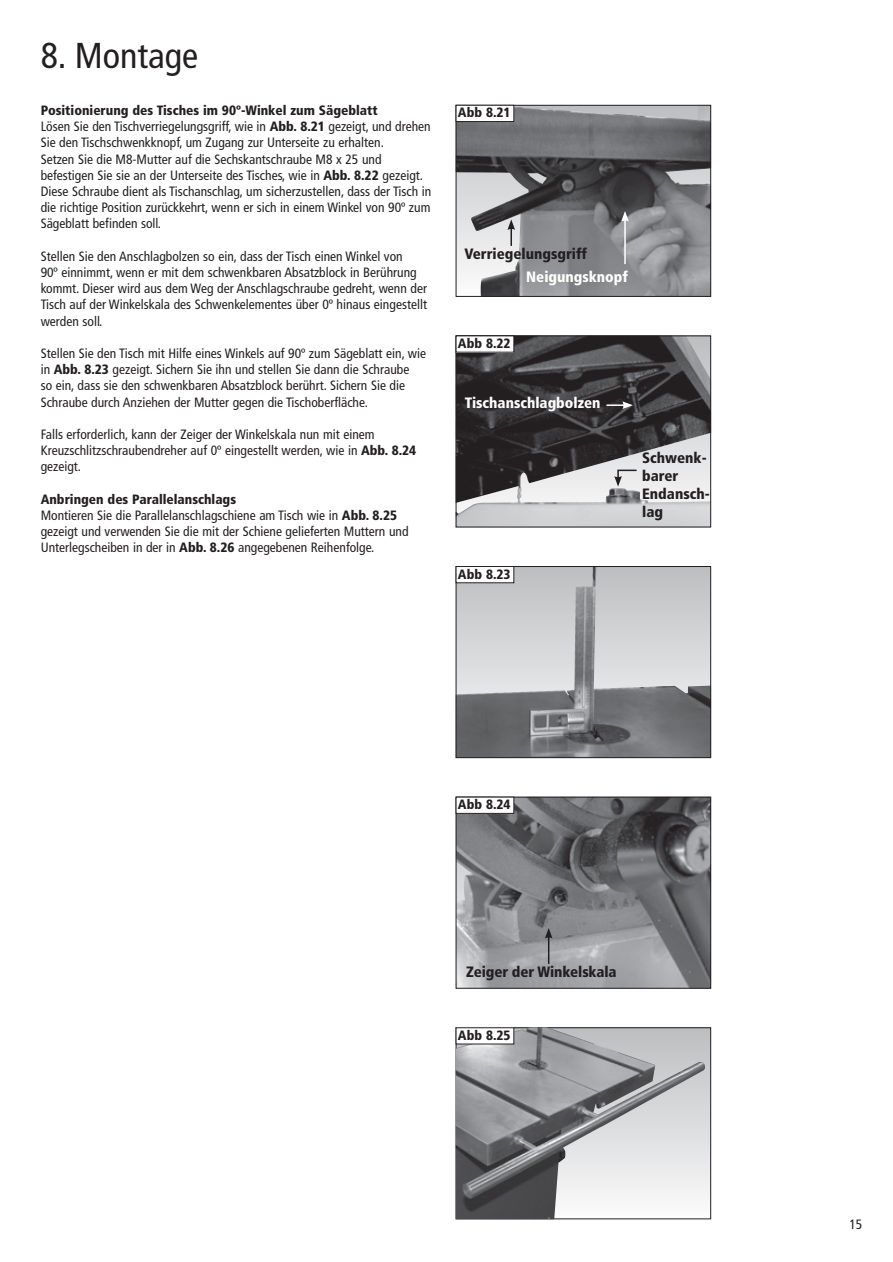
<style>
.page{position:relative;width:893px;height:1262px;background:#fff}
.page>*{position:absolute;margin:0;border:0;box-sizing:border-box;transform-origin:0 0}
.t1{font:condensed 36px "Frutiger LT Pro";color:#231f20}
.t2{font:900 condensed 15px/18px "Frutiger LT Pro";color:#231f20}
.t3{font:900 condensed 15px "Frutiger LT Pro";color:#fff}
.t4{font:condensed 13.5px/16.2px "Frutiger LT Pro";color:#231f20}
.t5{font:900 condensed 13.5px "Frutiger LT Pro";color:#231f20}
.s1{font-weight:900}
</style>
<div class="page">
<img style="left:457px;top:568px;width:251px;height:188px">
<div style="left:455px;top:566px;width:255px;height:192px;border:1px solid #231f20"></div>
<div style="left:456px;top:566px;width:57px;height:17px;background:#fff"></div>
<div style="left:455px;top:566px;width:59px;height:17px;border:1px solid #231f20"></div>
<img style="left:457px;top:799px;width:251px;height:188px">
<div style="left:455px;top:797px;width:255px;height:192px;border:1px solid #231f20"></div>
<div style="left:456px;top:797px;width:57px;height:16px;background:#fff"></div>
<div style="left:455px;top:797px;width:59px;height:17px;border:1px solid #231f20"></div>
<img style="left:457px;top:107px;width:251px;height:188px">
<div style="left:455px;top:105px;width:255px;height:192px;border:1px solid #231f20"></div>
<div style="left:456px;top:105px;width:57px;height:17px;background:#fff"></div>
<div style="left:455px;top:105px;width:59px;height:17px;border:1px solid #231f20"></div>
<img style="left:457px;top:337px;width:251px;height:188px">
<div style="left:455px;top:335px;width:255px;height:192px;border:1px solid #231f20"></div>
<div style="left:456px;top:336px;width:57px;height:16px;background:#fff"></div>
<div style="left:455px;top:335px;width:59px;height:18px;border:1px solid #231f20"></div>
<svg style="left:606px;top:401px;width:26px;height:8px"></svg>
<hr style="left:547px;top:936px;width:2px;height:28px;background:#231f20">
<svg style="left:544px;top:928px;width:8px;height:10px"></svg>
<svg style="left:614px;top:469px;width:23px;height:18px"></svg>
<hr style="left:624px;top:219px;width:1px;height:45px;background:#fff">
<svg style="left:621px;top:211px;width:7px;height:11px"></svg>
<svg style="left:507px;top:219px;width:8px;height:27px"></svg>
<img style="left:455px;top:1027px;width:250px;height:192px">
<div style="left:456px;top:1028px;width:57px;height:16px;background:#fff"></div>
<div style="left:455px;top:1027px;width:59px;height:17px;border:1px solid #231f20"></div>
<h1 class="t1" style="left:41px;top:35px;width:159px">8. Montage</h1>
<p class="t4" style="left:41px;top:102px;width:392px"><span class="s1">Positionierung des Tisches im 90º-Winkel zum Sägeblatt<br></span>Lösen Sie den Tischverriegelungsgriff, wie in <span class="s1">Abb. 8.21</span> gezeigt, und drehen Sie den Tischschwenkknopf, um Zugang zur Unterseite zu erhalten.<br>Setzen Sie die M8-Mutter auf die Sechskantschraube M8 x 25 und befestigen Sie sie an der Unterseite des Tisches, wie in <span class="s1">Abb. 8.22</span> gezeigt.<br>Diese Schraube dient als Tischanschlag, um sicherzustellen, dass der Tisch in die richtige Position zurückkehrt, wenn er sich in einem Winkel von 90º zum Sägeblatt befinden soll.</p>
<p class="t4" style="left:41px;top:248px;width:388px">Stellen Sie den Anschlagbolzen so ein, dass der Tisch einen Winkel von<br>90º einnimmt, wenn er mit dem schwenkbaren Absatzblock in Berührung kommt. Dieser wird aus dem Weg der Anschlagschraube gedreht, wenn der Tisch auf der Winkelskala des Schwenkelementes über 0º hinaus eingestellt werden soll.</p>
<p class="t4" style="left:41px;top:345px;width:387px">Stellen Sie den Tisch mit Hilfe eines Winkels auf 90º zum Sägeblatt ein, wie in <span class="s1">Abb. 8.23</span> gezeigt. Sichern Sie ihn und stellen Sie dann die Schraube<br>so ein, dass sie den schwenkbaren Absatzblock berührt. Sichern Sie die Schraube durch Anziehen der Mutter gegen die Tischoberfläche.</p>
<p class="t4" style="left:41px;top:426px;width:377px">Falls erforderlich, kann der Zeiger der Winkelskala nun mit einem<br>Kreuzschlitzschraubendreher auf 0º eingestellt werden, wie in <span class="s1">Abb. 8.24 </span>gezeigt.</p>
<p class="t4" style="left:41px;top:491px;width:369px"><span class="s1">Anbringen des Parallelanschlags<br></span>Montieren Sie die Parallelanschlagschiene am Tisch wie in <span class="s1">Abb. 8.25 </span>gezeigt und verwenden Sie die mit der Schiene gelieferten Muttern und Unterlegscheiben in der in <span class="s1">Abb. 8.26</span> angegebenen Reihenfolge.</p>
<p class="t5" style="left:457px;top:104px;width:54px">Abb 8.21</p>
<p class="t2" style="left:464px;top:245px;width:124px">Verriegelungsgriff</p>
<p class="t3" style="left:526px;top:268px;width:103px">Neigungsknopf</p>
<p class="t5" style="left:457px;top:335px;width:54px">Abb 8.22</p>
<p class="t3" style="left:464px;top:394px;width:137px">Tischanschlagbolzen</p>
<p class="t5" style="left:457px;top:566px;width:54px">Abb 8.23</p>
<p class="t2" style="left:641px;top:448px;width:69px">Schwenk&shy;barer<br>Endansch&shy;lag</p>
<p class="t5" style="left:457px;top:796px;width:54px">Abb 8.24</p>
<p class="t2" style="left:466px;top:963px;width:152px">Zeiger der Winkelskala</p>
<p class="t5" style="left:457px;top:1027px;width:54px">Abb 8.25</p>
<p class="t4" style="left:849px;top:1217px;width:14px">15</p>
</div>
